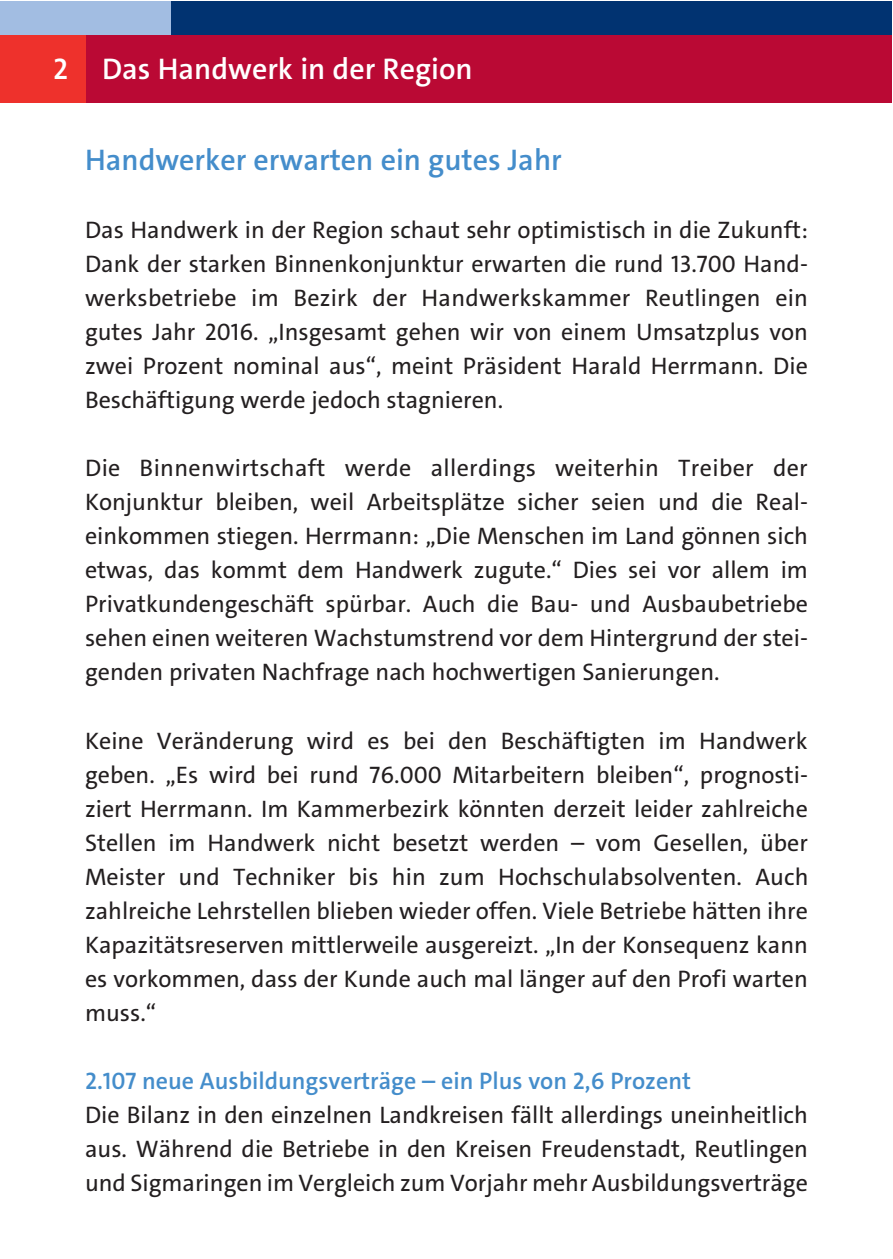
<style>
.page{position:relative;width:893px;height:1259px;background:#fff}
.page>*{position:absolute;margin:0;border:0;box-sizing:border-box;transform-origin:0 0}
.t1{font:600 30px "The Sans C4 s";color:#448dcb}
.t2{font:600 30px "The Sans C4 s";color:#fff}
.t3{font:24px/33.9px "The Sans C4 s";color:#231f20;text-align:justify}
.t4{font:600 24px "The Sans C4 s";color:#448dcb}
</style>
<div class="page">
<div style="left:85px;top:34px;width:806px;height:68px;background:#ba0934"></div>
<div style="left:0;top:34px;width:85px;height:68px;background:#ee312c"></div>
<div style="left:170px;top:2px;width:721px;height:32px;background:#013371"></div>
<div style="left:0;top:2px;width:170px;height:32px;background:#a2bde2"></div>
<p class="t2" style="left:53px;top:50px;width:421px">2 Das Handwerk in der Region</p>
<p class="t1" style="left:85px;top:141px;width:478px">Handwerker erwarten ein gutes Jahr</p>
<p class="t3" style="left:85px;top:213px;width:724px">Das Handwerk in der Region schaut sehr optimistisch in die Zukunft:<br>Dank der starken Binnenkonjunktur erwarten die rund 13.700 Hand&shy;werksbetriebe im Bezirk der Handwerkskammer Reutlingen ein gutes Jahr 2016. „Insgesamt gehen wir von einem Umsatzplus von zwei Prozent nominal aus“, meint Präsident Harald Herrmann. Die Beschäftigung werde jedoch stagnieren.</p>
<p class="t3" style="left:85px;top:451px;width:724px">Die Binnenwirtschaft werde allerdings weiterhin Treiber der Konjunktur bleiben, weil Arbeitsplätze sicher seien und die Real&shy;einkommen stiegen. Herrmann: „Die Menschen im Land gönnen sich etwas, das kommt dem Handwerk zugute.“ Dies sei vor allem im Privatkundengeschäft spürbar. Auch die Bau- und Ausbaubetriebe sehen einen weiteren Wachstumstrend vor dem Hintergrund der stei&shy;genden privaten Nachfrage nach hochwertigen Sanierungen.</p>
<p class="t3" style="left:85px;top:723px;width:725px">Keine Veränderung wird es bei den Beschäftigten im Handwerk geben. „Es wird bei rund 76.000 Mitarbeitern bleiben“, prognosti&shy;ziert Herrmann. Im Kammerbezirk könnten derzeit leider zahlreiche Stellen im Handwerk nicht besetzt werden – vom Gesellen, über Meister und Techniker bis hin zum Hochschulabsolventen. Auch zahlreiche Lehrstellen blieben wieder offen. Viele Betriebe hätten ihre Kapazitätsreserven mittlerweile ausgereizt. „In der Konsequenz kann es vorkommen, dass der Kunde auch mal länger auf den Profi warten muss.“</p>
<p class="t4" style="left:85px;top:1065px;width:607px">2.107 neue Ausbildungsverträge – ein Plus von 2,6 Prozent</p>
<p class="t3" style="left:85px;top:1098px;width:724px">Die Bilanz in den einzelnen Landkreisen fällt allerdings uneinheitlich aus. Während die Betriebe in den Kreisen Freudenstadt, Reutlingen und Sigmaringen im Vergleich zum Vorjahr mehr Ausbildungsverträge</p>
</div>
